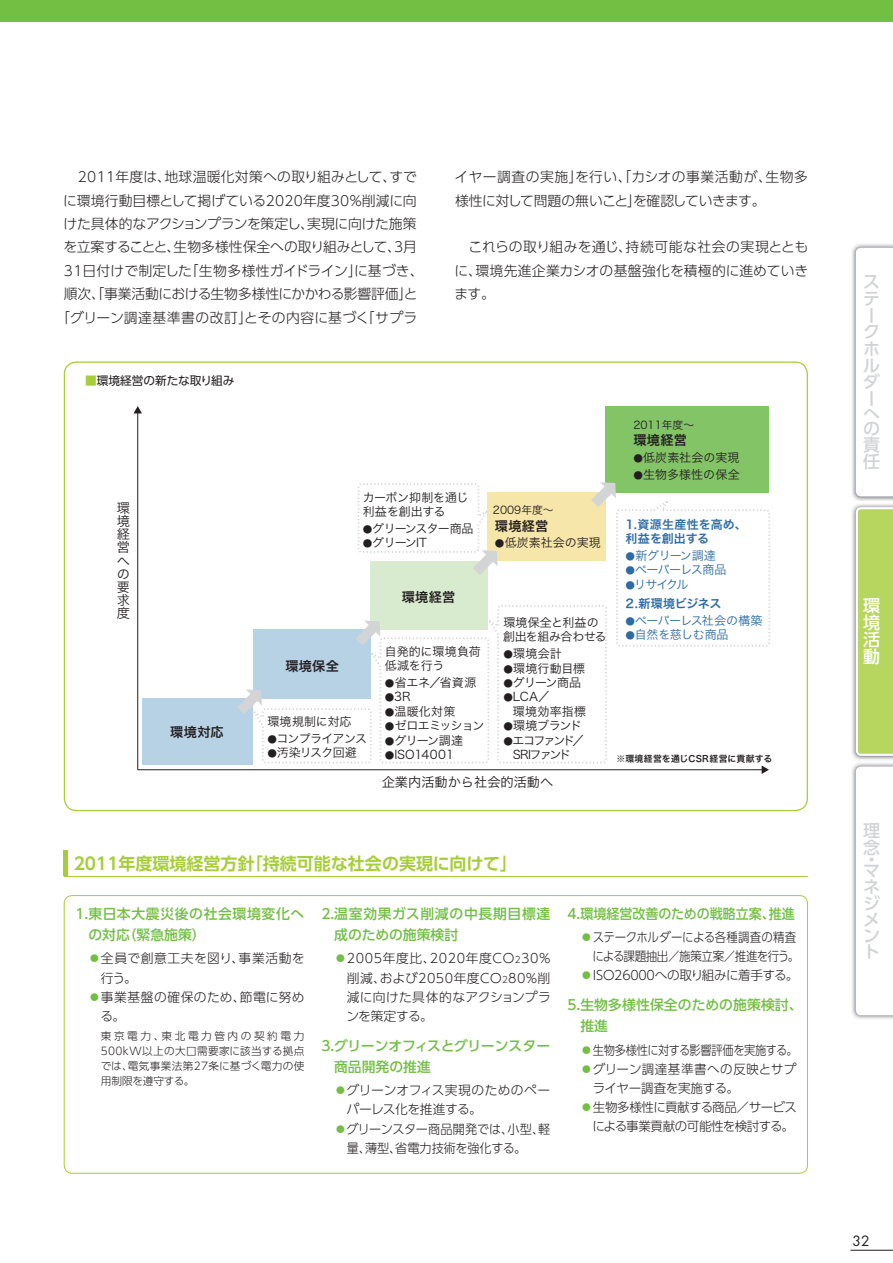
<style>
.page{position:relative;width:893px;height:1263px;background:#fff}
.page>*{position:absolute;margin:0;border:0;box-sizing:border-box;transform-origin:0 0}
.t1{font:16.95px "UD Shin Go Pro De Bold 90 pv RKSJ H";color:#a6ce39}
.t2{font:16.95px/16.6px "UD Shin Go Pro Medium 90 pv RKSJ H";color:#d1d3d4}
.t3{font:16.95px/17px "UD Shin Go Pro Medium 90 pv RKSJ H";color:#fff;text-align:justify}
.t4{font:13.8px/23.4px "UD Shin Go Pro Light 90 pv RKSJ H";color:#231f20;text-align:center}
.t5{font:13.8px/21.3px "UD Shin Go Pro Medium 90 pv RKSJ H";color:#72bf44}
.t6{font:13.8px/21.3px "UD Shin Go Pro Medium 90 pv RKSJ H";letter-spacing:.045em;color:#72bf44}
.t7{font:13.8px/21.3px "UD Shin Go Pro Medium 90 pv RKSJ H";letter-spacing:.04em;color:#72bf44}
.t8{font:13.8px "Futura";color:#231f20}
.t9{font:13.2px/13.2px "Hira Kaku Pro W3 90 pv RKSJ V";color:#231f20;text-align:justify}
.t10{font:13.2px "Hira Kaku Pro W6 90 pv RKSJ H";letter-spacing:.025em;color:#231f20}
.t11{font:12.75px/19.2px "UD Shin Go Pro Light 90 pv RKSJ H";letter-spacing:-.02em;color:#231f20;text-align:justify}
.t12{font:12.75px/19.2px "UD Shin Go Pro Light 90 pv RKSJ H";letter-spacing:-.02em;color:#231f20;text-align:right;scale:.9 1}
.t13{font:12.75px/19.2px "UD Shin Go Pro Light 90 pv RKSJ H";letter-spacing:-.02em;color:#231f20;scale:.95 1}
.t14{font:12.75px/19.2px "UD Shin Go Pro Light 90 pv RKSJ H";color:#231f20}
.t15{font:12.75px/19.2px "UD Shin Go Pro Light 90 pv RKSJ H";letter-spacing:.045em;color:#231f20}
.t16{font:12.75px "UD Shin Go Pro Light 90 pv RKSJ H";letter-spacing:-.02em;color:#231f20;scale:.88 1}
.t17{font:12.75px/19.2px "UD Shin Go Pro Light 90 pv RKSJ H";letter-spacing:.04em;color:#231f20}
.t18{font:12px/14.4px "Hira Kaku Pro W3 90 pv RKSJ V";letter-spacing:-.015em;color:#231f20}
.t19{font:12px "Hira Kaku Pro W3 90 pv RKSJ V";letter-spacing:-.045em;color:#2d6ba7}
.t20{font:12px/14.4px "Hira Kaku Pro W6 90 pv RKSJ H";color:#2d6ba7}
.t21{font:12px "Hira Kaku Pro W3 90 pv RKSJ V";letter-spacing:.005em;color:#231f20}
.t22{font:12px "Hira Kaku Pro W3 90 pv RKSJ V";letter-spacing:-.06em;color:#231f20}
.t23{font:12px/14.4px "Hira Kaku Pro W3 90 pv RKSJ V";letter-spacing:-.035em;color:#231f20}
.t24{font:12px/14.4px "Hira Kaku Pro W3 90 pv RKSJ V";letter-spacing:-.155em;color:#231f20;text-align:center}
.t25{font:12px/14.4px "Hira Kaku Pro W3 90 pv RKSJ V";letter-spacing:.02em;color:#231f20}
.t26{font:12px "Hira Kaku Pro W3 90 pv RKSJ V";letter-spacing:-.07em;color:#231f20}
.t27{font:12px "Hira Kaku Pro W3 90 pv RKSJ V";letter-spacing:-.075em;color:#231f20}
.t28{font:12px "Hira Kaku Pro W6 90 pv RKSJ H";letter-spacing:-.035em;color:#2d6ba7}
.t29{font:12px "Hira Kaku Pro W3 90 pv RKSJ V";letter-spacing:-.025em;color:#2d6ba7}
.t30{font:11.7px "UD Shin Go Pro Regular 90 pv RKSJ H";color:#231f20}
.t31{font:10.8px "Hira Kaku Pro W3 90 pv RKSJ V";color:#231f20}
.t32{font:10.65px/15px "UD Shin Go Pro Light 90 pv RKSJ H";letter-spacing:.03em;color:#231f20;text-align:justify}
.t33{font:8.85px "Hira Kaku Pro W6 90 pv RKSJ H";letter-spacing:.025em;color:#231f20}
.s1{color:#a6ce39}
.s2{font-size:9.6px}
.s3{color:#72bf44}
.s4{font-size:9px}
</style>
<div class="page">
<hr style="left:137px;top:412px;width:1px;height:358px;background:#231f20">
<svg style="left:134px;top:406px;width:8px;height:7px"></svg>
<hr style="left:138px;top:769px;width:625px;height:1px;background:#231f20">
<div style="left:143px;top:699px;width:110px;height:66px;background:#b7d1e5"></div>
<div style="left:606px;top:406px;width:163px;height:86px;background:#83c466"></div>
<svg style="left:237px;top:482px;width:534px;height:292px"></svg>
<hr style="left:64px;top:876px;width:744px;height:1px;background:#a6ce39">
<hr style="left:64px;top:850px;width:4px;height:26px;background:#a6ce39">
<div style="left:0;top:0;width:893px;height:21px;background:#72bf44"></div>
<hr style="left:850px;top:1250px;width:43px;height:1px;background:#231f20">
<img style="left:852px;top:244px;width:41px;height:516px">
<svg style="left:856px;top:248px;width:37px;height:248px"></svg>
<svg style="left:856px;top:507px;width:37px;height:249px;background:#bbd86a"></svg>
<img style="left:852px;top:763px;width:41px;height:256px">
<svg style="left:856px;top:766px;width:37px;height:249px"></svg>
<p class="t4" style="left:56px;top:167px;width:369px">　2011年度は、地球温暖化対策への取り組みとして、すでに環境行動目標として掲げている2020年度30％削減に向けた具体的なアクションプランを策定し、実現に向けた施策を立案することと、生物多様性保全への取り組みとして、3月<br>31日付けで制定した「生物多様性ガイドライン」に基づき、順次、「事業活動における生物多様性にかかわる影響評価」と「グリーン調達基準書の改訂」とその内容に基づく「サプラ</p>
<p class="t30" style="left:85px;top:376px;width:151px"><span class="s1">■</span>環境経営の新たな取り組み</p>
<p class="t4" style="left:455px;top:167px;width:355px;text-align:left">イヤー調査の実施」を行い、「カシオの事業活動が、生物多様性に対して問題の無いこと」を確認していきます。</p>
<p class="t4" style="left:454px;top:237px;width:355px;text-align:justify">　これらの取り組みを通じ、持続可能な社会の実現とともに、環境先進企業カシオの基盤強化を積極的に進めていきます。</p>
<p class="t31" style="left:633px;top:421px;width:62px">2011年度～</p>
<p class="t10" style="left:633px;top:435px;width:55px">環境経営</p>
<p class="t21" style="left:633px;top:453px;width:108px"><span class="s2">●</span>低炭素社会の実現</p>
<p class="t18" style="left:633px;top:469px;width:108px"><span class="s2">●</span>生物多様性の保全</p>
<p class="t9" style="left:117px;top:503px;width:14px">環境経営への要求度</p>
<p class="t10" style="left:170px;top:727px;width:55px">環境対応</p>
<p class="t18" style="left:363px;top:492px;width:107px">カーボン抑制を通じ利益を創出する</p>
<p class="t26" style="left:363px;top:524px;width:112px"><span class="s2">●</span>グリーンスター商品</p>
<p class="t18" style="left:363px;top:537px;width:66px"><span class="s2">●</span>グリーンIT</p>
<p class="t31" style="left:493px;top:506px;width:62px">2009年度～</p>
<p class="t10" style="left:495px;top:521px;width:55px">環境経営</p>
<p class="t21" style="left:495px;top:538px;width:108px"><span class="s2">●</span>低炭素社会の実現</p>
<p class="t10" style="left:285px;top:661px;width:55px">環境保全</p>
<p class="t18" style="left:267px;top:716px;width:86px">環境規制に対応</p>
<p class="t22" style="left:267px;top:733px;width:101px"><span class="s2">●</span>コンプライアンス</p>
<p class="t22" style="left:267px;top:748px;width:91px"><span class="s2">●</span>汚染リスク回避</p>
<p class="t10" style="left:402px;top:592px;width:55px">環境経営</p>
<p class="t18" style="left:385px;top:646px;width:97px">自発的に環境負荷低減を行う</p>
<p class="t18" style="left:385px;top:677px;width:93px"><span class="s2">●</span>省エネ／省資源</p>
<p class="t18" style="left:385px;top:691px;width:27px"><span class="s2">●</span>3R</p>
<p class="t18" style="left:385px;top:706px;width:72px"><span class="s2">●</span>温暖化対策</p>
<p class="t27" style="left:385px;top:721px;width:101px"><span class="s2">●</span>ゼロエミッション</p>
<p class="t18" style="left:385px;top:734px;width:80px"><span class="s2">●</span>グリーン調達</p>
<p class="t18" style="left:385px;top:749px;width:71px"><span class="s2">●</span>ISO14001</p>
<p class="t23" style="left:503px;top:617px;width:105px">環境保全と利益の創出を組み合わせる</p>
<p class="t18" style="left:503px;top:648px;width:60px"><span class="s2">●</span>環境会計</p>
<p class="t18" style="left:503px;top:662px;width:83px"><span class="s2">●</span>環境行動目標</p>
<p class="t18" style="left:503px;top:677px;width:79px"><span class="s2">●</span>グリーン商品</p>
<p class="t25" style="left:513px;top:691px;width:75px;text-indent:-10px"><span class="s2">●</span>LCA／<br>環境効率指標</p>
<p class="t18" style="left:503px;top:720px;width:80px"><span class="s2">●</span>環境ブランド</p>
<p class="t24" style="left:503px;top:734px;width:82px"><span class="s2">●</span>エコファンド／<br>SRIファンド</p>
<p class="t9" style="left:382px;top:777px;width:173px">企業内活動から社会的活動へ</p>
<p class="t20" style="left:626px;top:519px;width:123px">1.資源生産性を高め、利益を創出する</p>
<p class="t19" style="left:626px;top:551px;width:92px"><span class="s2">●</span>新グリーン調達</p>
<p class="t19" style="left:626px;top:565px;width:102px"><span class="s2">●</span>ペーパーレス商品</p>
<p class="t19" style="left:626px;top:580px;width:65px"><span class="s2">●</span>リサイクル</p>
<p class="t28" style="left:626px;top:599px;width:97px">2.新環境ビジネス</p>
<p class="t19" style="left:626px;top:616px;width:138px"><span class="s2">●</span>ペーパーレス社会の構築</p>
<p class="t29" style="left:626px;top:630px;width:105px"><span class="s2">●</span>自然を慈しむ商品</p>
<p class="t33" style="left:616px;top:755px;width:157px">※環境経営を通じCSR経営に貢献する</p>
<p class="t1" style="left:74px;top:857px;width:445px">2011年度環境経営方針「持続可能な社会の実現に向けて」</p>
<p class="t6" style="left:88px;top:905px;width:217px;text-indent:-13px">1. 東日本大震災後の社会環境変化への対応（緊急施策）</p>
<p class="t15" style="left:101px;top:951px;width:205px;text-indent:-13px"><span class="s3">●</span>全員で創意工夫を図り、事業活動を行う。</p>
<p class="t17" style="left:100px;top:989px;width:206px;text-indent:-12px"><span class="s3">●</span>事業基盤の確保のため、節電に努める。</p>
<p class="t32" style="left:101px;top:1030px;width:205px">東京電力、東北電力管内の契約電力500kW以上の大口需要家に該当する拠点では、電気事業法第27条に基づく電力の使用制限を遵守する。</p>
<p class="t7" style="left:334px;top:905px;width:218px;text-indent:-13px">2. 温室効果ガス削減の中長期目標達成のための施策検討</p>
<p class="t11" style="left:346px;top:951px;width:206px;text-indent:-12px"><span class="s3">●</span>2005年度比、2020年度CO<span class="s4">2</span>30％削減、および2050年度CO<span class="s4">2</span>80％削減に向けた具体的なアクションプランを策定する。</p>
<p class="t5" style="left:334px;top:1037px;width:218px;text-indent:-13px">3. グリーンオフィスとグリーンスター商品開発の推進</p>
<p class="t11" style="left:346px;top:1082px;width:205px;text-indent:-12px"><span class="s3">●</span>グリーンオフィス実現のためのペーパーレス化を推進する。</p>
<p class="t13" style="left:347px;top:1121px;width:216px;text-indent:-13px"><span class="s3">●</span>グリーンスター商品開発では、小型、軽量、薄型、省電力技術を強化する。</p>
<p class="t5" style="left:567px;top:905px;width:229px">4. 環境経営改善のための戦略立案、推進</p>
<p class="t12" style="left:580px;top:929px;width:245px"><span class="s3">●</span>ステークホルダーによる各種調査の精査による課題抽出／施策立案／推進を行う。</p>
<p class="t11" style="left:580px;top:968px;width:220px"><span class="s3">●</span>ISO26000への取り組みに着手する。</p>
<p class="t5" style="left:580px;top:996px;width:224px;text-indent:-13px">5. 生物多様性保全のための施策検討、推進</p>
<p class="t16" style="left:580px;top:1045px;width:249px"><span class="s3">●</span>生物多様性に対する影響評価を実施する。</p>
<p class="t14" style="left:593px;top:1061px;width:205px;text-indent:-13px"><span class="s3">●</span>グリーン調達基準書への反映とサプライヤー調査を実施する。</p>
<p class="t11" style="left:580px;top:1099px;width:218px;text-align:right"><span class="s3">●</span>生物多様性に貢献する商品／サービスによる事業貢献の可能性を検討する。</p>
<p class="t2" style="left:863px;top:276px;width:19px">ステークホルダー</p>
<p class="t2" style="left:863px;top:409px;width:18px;line-height:14.5px">への</p>
<p class="t2" style="left:863px;top:439px;width:18px">責任</p>
<p class="t3" style="left:863px;top:600px;width:18px">環境活動</p>
<p class="t2" style="left:863px;top:824px;width:18px">理念</p>
<p class="t2" style="left:863px;top:854px;width:12px">・</p>
<p class="t2" style="left:863px;top:865px;width:18px;line-height:16px;text-align:justify">マネジメント</p>
<p class="t8" style="left:853px;top:1235px;width:19px">32</p>
</div>
